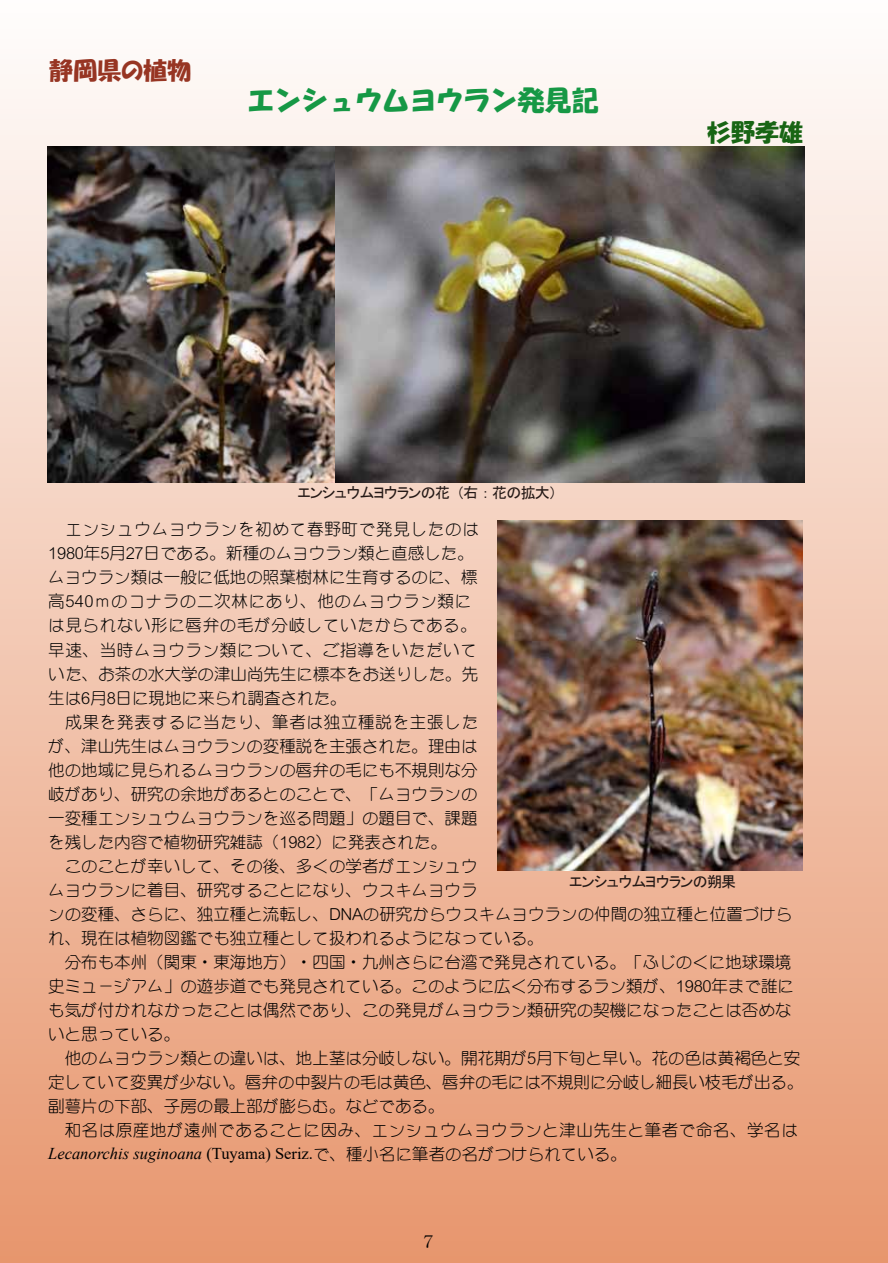
<style>
.page{position:relative;width:888px;height:1263px;background:#fff}
.page>*{position:absolute;margin:0;border:0;box-sizing:border-box;transform-origin:0 0}
.t1{font:27px "HGS Soei Kakupoptai";color:#169845}
.t2{font:24px "HGP Soei Kakupoptai";color:#973523}
.t3{font:24px "HGP Soei Kakupoptai";color:#186514}
.t4{font:18px "HG Seikaishotai PRO";color:#000}
.t5{font:16.5px/24px "DF Maru Gothic Lt WINP RKSJ H";color:#000}
.t6{font:italic 16.5px "Times New Roman";color:#000}
.t7{font:16.5px "DF Maru Gothic Lt WINP RKSJ H";letter-spacing:.035em;color:#000}
.t8{font:15px "MS P Gothic";letter-spacing:-.05em;color:#231815}
.s1{font-style:normal}
.s2{font-family:"DF Maru Gothic Lt WINP RKSJ H";font-style:normal}
</style>
<div class="page">
<div style="left:0;top:0;width:887px;height:1263px;background:linear-gradient(to bottom,#fcfbfa,#e8966e)"></div>
<img style="left:497px;top:520px;width:304px;height:351px">
<img style="left:48px;top:147px;width:756px;height:336px">
<h2 class="t2" style="left:49px;top:58px;width:143px">静岡県の植物</h2>
<h1 class="t1" style="left:247px;top:86px;width:352px">エンシュウムヨウラン発見記</h1>
<h2 class="t3" style="left:706px;top:120px;width:98px">杉野孝雄</h2>
<p class="t8" style="left:297px;top:485px;width:261px">エンシュウムヨウランの花（右：花の拡大）</p>
<p class="t5" style="left:48px;top:518px;width:756px">　エンシュウムヨウランを初めて春野町で発見したのは<br>1980年5月27日である。新種のムヨウラン類と直感した。<br>ムヨウラン類は一般に低地の照葉樹林に生育するのに、標<br>高540ｍのコナラの二次林にあり、他のムヨウラン類に<br>は見られない形に唇弁の毛が分岐していたからである。<br>早速、当時ムヨウラン類について、ご指導をいただいて<br>いた、お茶の水大学の津山尚先生に標本をお送りした。先<br>生は6月8日に現地に来られ調査された。<br>　成果を発表するに当たり、筆者は独立種説を主張した<br>が、津山先生はムヨウランの変種説を主張された。理由は<br>他の地域に見られるムヨウランの唇弁の毛にも不規則な分<br>岐があり、研究の余地があるとのことで、「ムヨウランの<br>一変種エンシュウムヨウランを巡る問題」の題目で、課題<br>を残した内容で植物研究雑誌（1982）に発表された。<br>　このことが幸いして、その後、多くの学者がエンシュウ<br>ムヨウランに着目、研究することになり、ウスキムヨウラ<br>ンの変種、さらに、独立種と流転し、DNAの研究からウスキムヨウランの仲間の独立種と位置づけられ、現在は植物図鑑でも独立種として扱われるようになっている。<br>　分布も本州（関東・東海地方）・四国・九州さらに台湾で発見されている。「ふじのくに地球環境史ミュ－ジアム」の遊歩道でも発見されている。このように広く分布するラン類が、1980年まで誰にも気が付かれなかったことは偶然であり、この発見がムヨウラン類研究の契機になったことは否めないと思っている。<br>　他のムヨウラン類との違いは、地上茎は分岐しない。開花期が5月下旬と早い。花の色は黄褐色と安定していて変異が少ない。唇弁の中裂片の毛は黄色、唇弁の毛には不規則に分岐し細長い枝毛が出る。副萼片の下部、子房の最上部が膨らむ。などである。</p>
<p class="t7" style="left:65px;top:1121px;width:734px">和名は原産地が遠州であることに因み、エンシュウムヨウランと津山先生と筆者で命名、学名は</p>
<p class="t6" style="left:48px;top:1142px;width:580px">Lecanorchis suginoana <span class="s1">(Tuyama) Seriz.</span><span class="s2">で、種小名に筆者の名がつけられている。</span></p>
<p class="t8" style="left:569px;top:874px;width:168px">エンシュウムヨウランの朔果</p>
<p class="t4" style="left:423px;top:1233px;width:12px">7</p>
</div>
